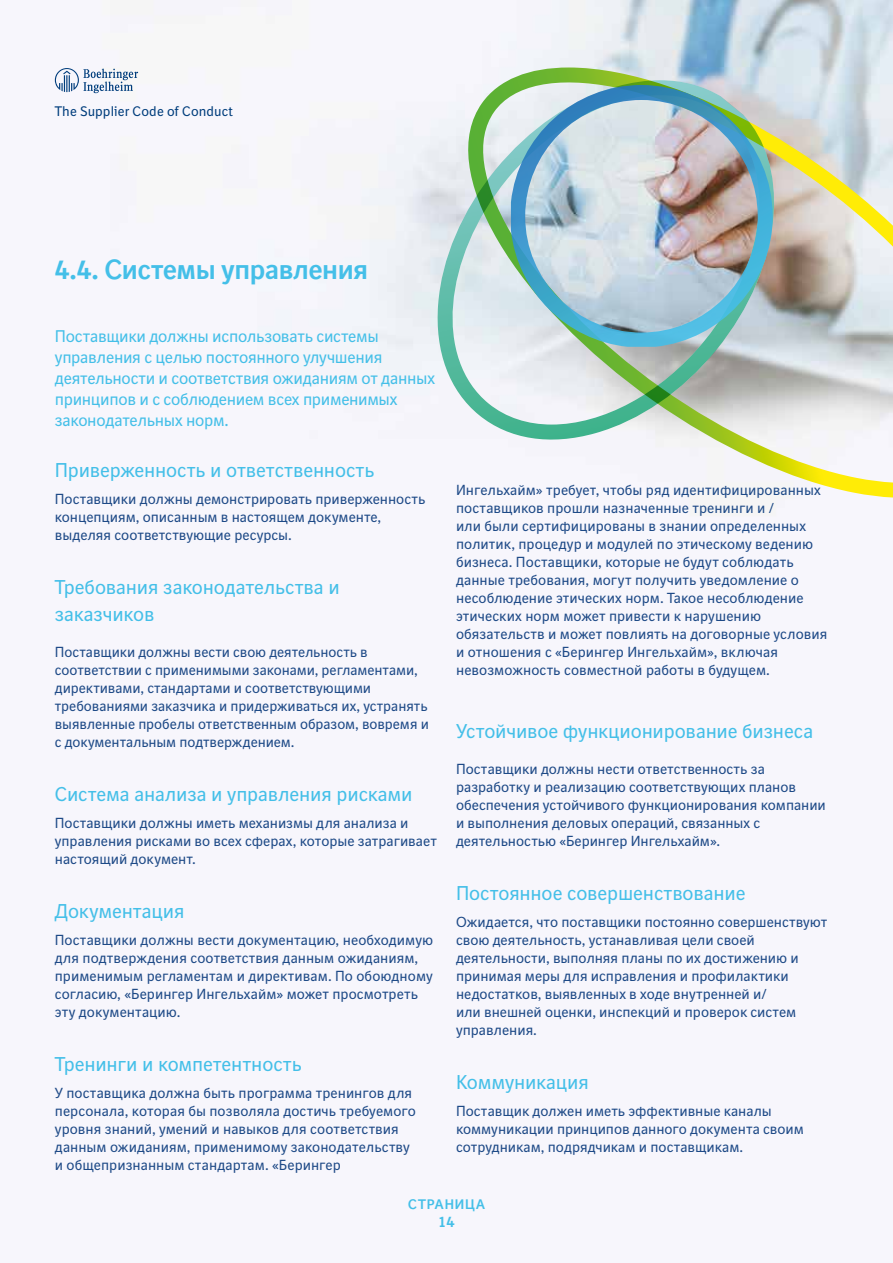
<style>
.page{position:relative;width:893px;height:1263px;background:#fff}
.page>*{position:absolute;margin:0;border:0;box-sizing:border-box;transform-origin:0 0}
.t1{font:700 27px "BI Sans NEXT";letter-spacing:-.01em;color:#44bfe8}
.t2{font:19.5px/27px "BI Sans NEXT";letter-spacing:-.01em;color:#44bfe8}
.t3{font:16.5px/21px "BI Sans NEXT";letter-spacing:-.02em;color:#44bfe8}
.t4{font:700 15px "BI Sans NEXT";color:#44bfe8}
.t5{font:14.25px/18px "BI Sans NEXT";color:#1e4a87}
.t6{font:13.5px "BI Sans NEXT";letter-spacing:.005em;color:#003d7c}
.t7{font:700 13.5px "BI Sans NEXT";letter-spacing:.07em;color:#44bfe8}
</style>
<div class="page">
<img style="left:54px;top:0;width:839px;height:508px">
<svg style="left:459px;top:68px;width:434px;height:429px"></svg>
<svg style="left:434px;top:72px;width:343px;height:374px"></svg>
<img style="left:511px;top:85px;width:262px;height:262px">
<svg style="left:55px;top:68px;width:83px;height:25px"></svg>
<p class="t6" style="left:55px;top:103px;width:180px">The Supplier Code of Conduct</p>
<h1 class="t1" style="left:55px;top:253px;width:315px">4.4. Системы управления</h1>
<p class="t3" style="left:55px;top:326px;width:382px">Поставщики должны использовать системы управления с целью постоянного улучшения деятельности и соответствия ожиданиям от данных принципов и с соблюдением всех применимых законодательных норм.</p>
<h2 class="t2" style="left:55px;top:457px;width:321px">Приверженность и ответственность</h2>
<p class="t5" style="left:55px;top:490px;width:372px">Поставщики должны демонстрировать приверженность концепциям, описанным в настоящем документе, выделяя соответствующие ресурсы.</p>
<h2 class="t2" style="left:55px;top:574px;width:287px">Требования законодательства и заказчиков</h2>
<p class="t5" style="left:55px;top:643px;width:376px">Поставщики должны вести свою деятельность в соответствии с применимыми законами, регламентами, директивами, стандартами и соответствующими требованиями заказчика и придерживаться их, устранять выявленные пробелы ответственным образом, вовремя и с документальным подтверждением.</p>
<h2 class="t2" style="left:55px;top:781px;width:359px">Система анализа и управления рисками</h2>
<p class="t5" style="left:55px;top:814px;width:384px">Поставщики должны иметь механизмы для анализа и управления рисками во всех сферах, которые затрагивает настоящий документ.</p>
<h2 class="t2" style="left:55px;top:898px;width:131px">Документация</h2>
<p class="t5" style="left:55px;top:931px;width:380px">Поставщики должны вести документацию, необходимую для подтверждения соответствия данным ожиданиям, применимым регламентам и директивам. По обоюдному согласию, «Берингер Ингельхайм» может просмотреть эту документацию.</p>
<h2 class="t2" style="left:55px;top:1051px;width:248px">Тренинги и компетентность</h2>
<p class="t5" style="left:55px;top:1084px;width:362px">У поставщика должна быть программа тренингов для персонала, которая бы позволяла достичь требуемого уровня знаний, умений и навыков для соответствия данным ожиданиям, применимому законодательству и общепризнанным стандартам. «Берингер</p>
<p class="t5" style="left:456px;top:481px;width:373px">Ингельхайм» требует, чтобы ряд идентифицированных поставщиков прошли назначенные тренинги и /<br>или были сертифицированы в знании определенных политик, процедур и модулей по этическому ведению бизнеса. Поставщики, которые не будут соблюдать данные требования, могут получить уведомление о несоблюдение этических норм. Такое несоблюдение этических норм может привести к нарушению обязательств и может повлиять на договорные условия и отношения с «Берингер Ингельхайм», включая невозможность совместной работы в будущем.</p>
<h2 class="t2" style="left:456px;top:718px;width:359px">Устойчивое функционирование бизнеса</h2>
<p class="t5" style="left:456px;top:760px;width:371px">Поставщики должны нести ответственность за разработку и реализацию соответствующих планов обеспечения устойчивого функционирования компании и выполнения деловых операций, связанных с деятельностью «Берингер Ингельхайм».</p>
<h2 class="t2" style="left:456px;top:880px;width:291px">Постоянное совершенствование</h2>
<p class="t5" style="left:456px;top:913px;width:373px">Ожидается, что поставщики постоянно совершенствуют свою деятельность, устанавливая цели своей деятельности, выполняя планы по их достижению и принимая меры для исправления и профилактики недостатков, выявленных в ходе внутренней и/<br>или внешней оценки, инспекций и проверок систем управления.</p>
<h2 class="t2" style="left:456px;top:1069px;width:134px">Коммуникация</h2>
<p class="t5" style="left:456px;top:1102px;width:349px">Поставщик должен иметь эффективные каналы коммуникации принципов данного документа своим сотрудникам, подрядчикам и поставщикам.</p>
<p class="t7" style="left:408px;top:1196px;width:78px">СТРАНИЦА</p>
<p class="t4" style="left:438px;top:1212px;width:18px">14</p>
</div>
